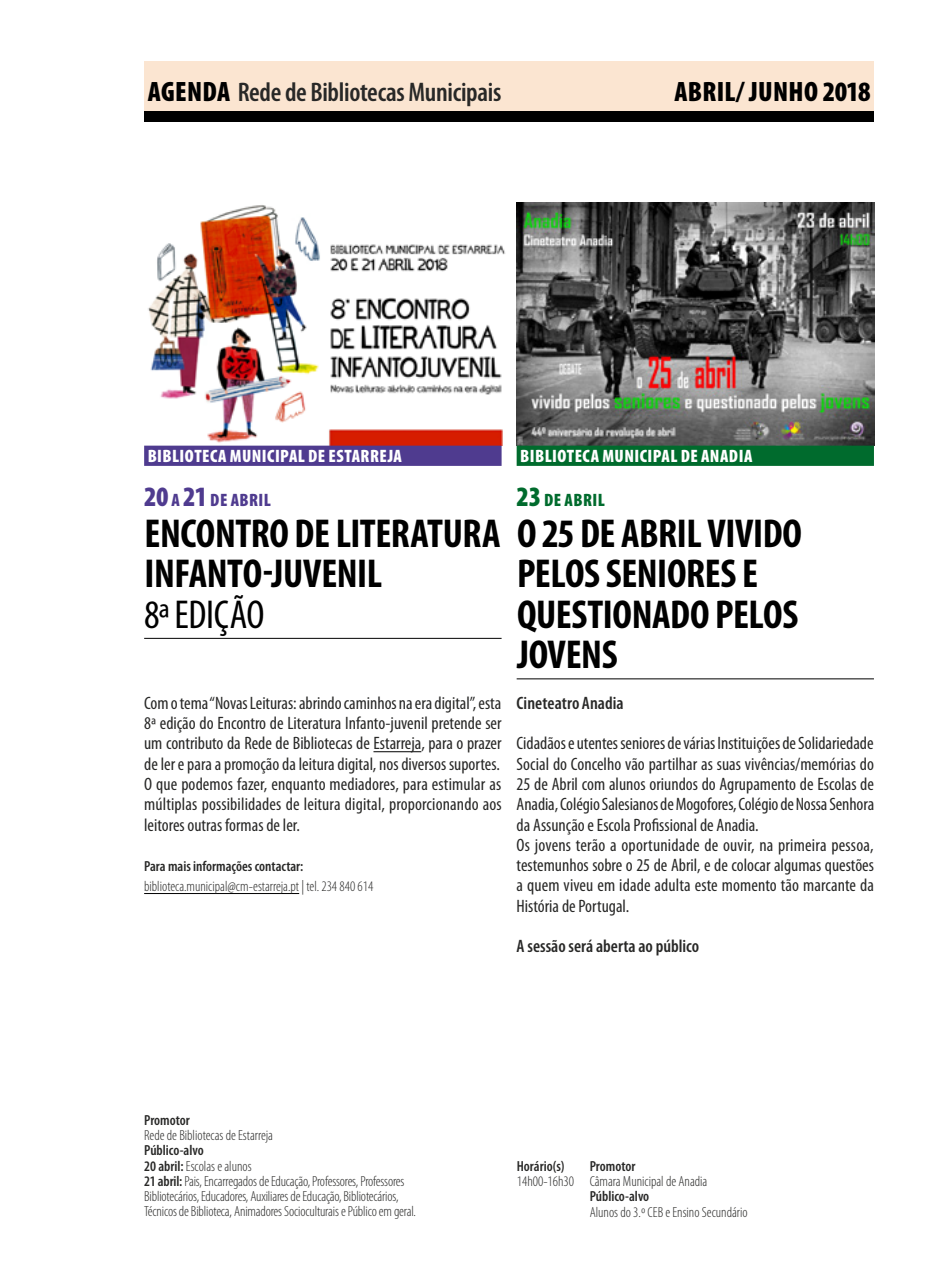
<style>
.page{position:relative;width:925px;height:1276px;background:#fff}
.page>*{position:absolute;margin:0;border:0;box-sizing:border-box;transform-origin:0 0}
.t1{font:700 condensed 40.5px/40.5px "Myriad Pro";letter-spacing:-.01em;color:#000}
.t2{font:condensed 40.5px "Myriad Pro";letter-spacing:-.01em;color:#000}
.t3{font:900 condensed 28.12px "Myriad Pro";letter-spacing:.01em;color:#000}
.t4{font:600 condensed 27px "Myriad Pro";letter-spacing:-.01em;color:#282827}
.t5{font:condensed 18px/20.2px "Myriad Pro";color:#282827;text-align:justify}
.t6{font:900 condensed 18px "Myriad Pro";letter-spacing:.025em;color:#fff}
.t7{font:600 condensed 18px "Myriad Pro";color:#282827}
.t8{font:900 condensed 18px "Myriad Pro";letter-spacing:.025em;color:#4f3b8f}
.t9{font:900 condensed 18px "Myriad Pro";letter-spacing:.025em;color:#006b2d}
.t10{font:300 condensed 14.62px/15.1px "Myriad Pro";letter-spacing:-.01em;color:#282827}
.t11{font:600 condensed 14.62px "Myriad Pro";color:#282827}
.s1{font-weight:900;font-size:28.12px;color:#000}
.s2{font-size:28.12px}
.s3{font-weight:600}
</style>
<div class="page">
<div style="left:144px;top:61px;width:730px;height:50px;background:#fbe5d1"></div>
<div style="left:144px;top:111px;width:730px;height:11px;background:#000"></div>
<img style="left:148px;top:205px;width:358px;height:241px">
<div style="left:144px;top:445px;width:357px;height:21px;background:#4f3b8f"></div>
<hr style="left:144px;top:638px;width:357px;height:1px;background:#000">
<hr style="left:373px;top:751px;width:48px;height:1px;background:#000">
<hr style="left:144px;top:893px;width:155px;height:1px;background:#000">
<img style="left:517px;top:203px;width:357px;height:242px">
<div style="left:517px;top:445px;width:357px;height:21px;background:#006b2d"></div>
<hr style="left:517px;top:678px;width:357px;height:1px;background:#000">
<h3 class="t4" style="left:148px;top:78px;width:355px"><span class="s1">AGENDA</span> Rede de Bibliotecas Municipais</h3>
<h2 class="t3" style="left:674px;top:76px;width:198px">ABRIL/ JUNHO 2018</h2>
<p class="t6" style="left:148px;top:446px;width:256px">BIBLIOTECA MUNICIPAL DE ESTARREJA</p>
<p class="t8" style="left:144px;top:490px;width:128px"><span class="s2">20</span> A <span class="s2">21</span> DE ABRIL</p>
<h1 class="t1" style="left:145px;top:514px;width:659px">ENCONTRO DE LITERATURA O 25 DE ABRIL VIVIDO<br>INFANTO-JUVENIL</h1>
<h1 class="t2" style="left:144px;top:592px;width:122px">8ª EDIÇÃO</h1>
<p class="t6" style="left:520px;top:446px;width:234px">BIBLIOTECA MUNICIPAL DE ANADIA</p>
<p class="t9" style="left:517px;top:490px;width:90px"><span class="s2">23</span> DE ABRIL</p>
<h1 class="t1" style="left:517px;top:554px;width:283px">PELOS SENIORES E<br>QUESTIONADO PELOS<br>JOVENS</h1>
<p class="t7" style="left:517px;top:693px;width:108px">Cineteatro Anadia</p>
<p class="t5" style="left:517px;top:734px;width:359px;text-align:left">Cidadãos e utentes seniores de várias Instituições de Solidariedade Social do Concelho vão partilhar as suas vivências/memórias do 25 de Abril com alunos oriundos do Agrupamento de Escolas de Anadia, Colégio Salesianos de Mogofores, Colégio de Nossa Senhora da Assunção e Escola Profissional de Anadia.<br>Os jovens terão a oportunidade de ouvir, na primeira pessoa, testemunhos sobre o 25 de Abril, e de colocar algumas questões a quem viveu em idade adulta este momento tão marcante da História de Portugal.</p>
<p class="t7" style="left:517px;top:936px;width:184px">A sessão será aberta ao público</p>
<p class="t5" style="left:144px;top:693px;width:359px">Com o tema “Novas Leituras: abrindo caminhos na era digital”, esta 8ª edição do Encontro de Literatura Infanto-juvenil pretende ser um contributo da Rede de Bibliotecas de Estarreja, para o prazer de ler e para a promoção da leitura digital, nos diversos suportes.<br>O que podemos fazer, enquanto mediadores, para estimular as múltiplas possibilidades de leitura digital, proporcionando aos leitores outras formas de ler.</p>
<p class="t11" style="left:144px;top:858px;width:161px">Para mais informações contactar:</p>
<p class="t10" style="left:144px;top:879px;width:231px">biblioteca.municipal@cm-estarreja.pt | tel. 234 840 614</p>
<p class="t11" style="left:144px;top:1112px;width:47px">Promotor</p>
<p class="t10" style="left:144px;top:1128px;width:130px">Rede de Bibliotecas de Estarreja</p>
<p class="t10" style="left:144px;top:1143px;width:273px"><span class="s3">Público-alvo<br>20 abril:</span> Escolas e alunos<br><span class="s3">21 abril:</span> Pais, Encarregados de Educação, Professores, Professores Bibliotecários, Educadores, Auxiliares de Educação, Bibliotecários, Técnicos de Biblioteca, Animadores Socioculturais e Público em geral.</p>
<p class="t11" style="left:517px;top:1158px;width:49px">Horário(s)</p>
<p class="t10" style="left:517px;top:1174px;width:59px">14h00-16h30</p>
<p class="t11" style="left:590px;top:1158px;width:47px">Promotor</p>
<p class="t10" style="left:590px;top:1174px;width:119px">Câmara Municipal de Anadia</p>
<p class="t11" style="left:590px;top:1188px;width:61px">Público-alvo</p>
<p class="t10" style="left:590px;top:1204px;width:159px">Alunos do 3.º CEB e Ensino Secundário</p>
</div>
